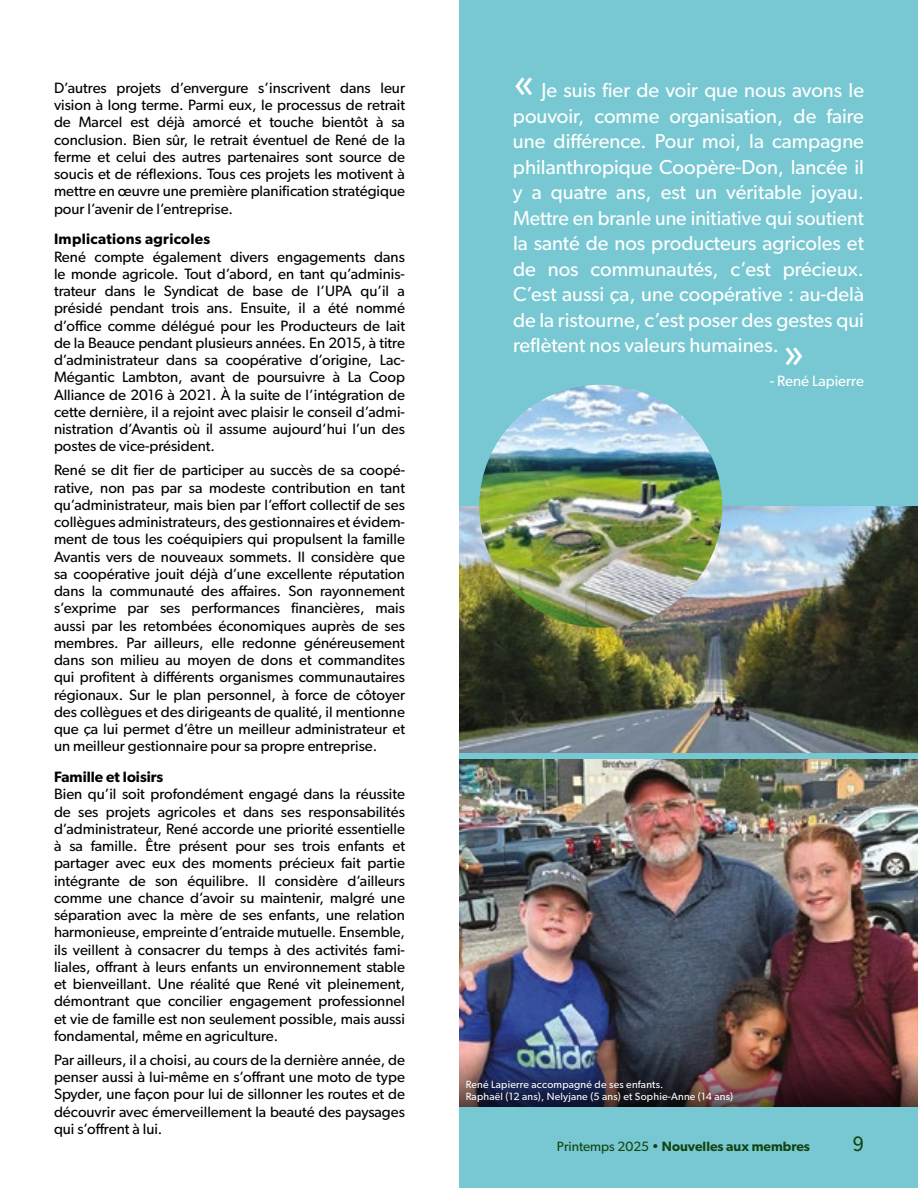
<style>
.page{position:relative;width:918px;height:1188px;background:#fff}
.page>*{position:absolute;margin:0;border:0;box-sizing:border-box;transform-origin:0 0}
.t1{font:45px "Gibson";color:#fff}
.t2{font:21px "Gibson";color:#13440f;scale:.9 1}
.t3{font:20.25px/25.5px "Gibson";color:#fff;text-align:justify}
.t4{font:15px/17.2px "Gibson";color:#000;text-align:justify}
.t5{font:600 15px "Gibson";letter-spacing:.02em;color:#000}
.t6{font:600 15px "Gibson";color:#000}
.t7{font:15px "Gibson";color:#fff}
.t8{font:600 13.5px "Gibson";color:#13440f}
.t9{font:10.5px/12px "Gibson";letter-spacing:.02em;color:#fff}
.s1{font-weight:400}
</style>
<div class="page">
<div style="left:459px;top:0;width:459px;height:1188px;background:#77c8d2"></div>
<img style="left:459px;top:506px;width:459px;height:547px">
<img style="left:479px;top:385px;width:243px;height:243px;border-radius:122px">
<img style="left:459px;top:1053px;width:459px;height:54px">
<div style="left:459px;top:753px;width:459px;height:6px;background:#77c8d2"></div>
<p class="t4" style="left:54px;top:79px;width:353px">D’autres projets d’envergure s’inscrivent dans leur vision à long terme. Parmi eux, le processus de retrait de Marcel est déjà amorcé et touche bientôt à sa conclusion. Bien sûr, le retrait éventuel de René de la ferme et celui des autres partenaires sont source de soucis et de réflexions. Tous ces projets les motivent à mettre en œuvre une première planification stratégique pour l’avenir de l’entreprise.</p>
<p class="t5" style="left:54px;top:230px;width:158px">Implications agricoles</p>
<p class="t4" style="left:54px;top:248px;width:353px">René compte également divers engagements dans le monde agricole. Tout d’abord, en tant qu’adminis&shy;trateur dans le Syndicat de base de l’UPA qu’il a présidé pendant trois ans. Ensuite, il a été nommé d’office comme délégué pour les Producteurs de lait de la Beauce pendant plusieurs années. En 2015, à titre d’administrateur dans sa coopérative d’origine, Lac-Mégantic Lambton, avant de poursuivre à La Coop Alliance de 2016 à 2021. À la suite de l’intégration de cette dernière, il a rejoint avec plaisir le conseil d’admi&shy;nistration d’Avantis où il assume aujourd’hui l’un des postes de vice-président.</p>
<p class="t4" style="left:54px;top:461px;width:353px">René se dit fier de participer au succès de sa coopé&shy;rative, non pas par sa modeste contribution en tant qu’administrateur, mais bien par l’effort collectif de ses collègues administrateurs, des gestionnaires et évidem&shy;ment de tous les coéquipiers qui propulsent la famille Avantis vers de nouveaux sommets. Il considère que sa coopérative jouit déjà d’une excellente réputation dans la communauté des affaires. Son rayonnement s’exprime par ses performances financières, mais aussi par les retombées économiques auprès de ses membres. Par ailleurs, elle redonne généreusement dans son milieu au moyen de dons et commandites qui profitent à différents organismes communautaires régionaux. Sur le plan personnel, à force de côtoyer des collègues et des dirigeants de qualité, il mentionne que ça lui permet d’être un meilleur administrateur et un meilleur gestionnaire pour sa propre entreprise.</p>
<p class="t6" style="left:54px;top:768px;width:111px">Famille et loisirs</p>
<p class="t4" style="left:54px;top:785px;width:353px">Bien qu’il soit profondément engagé dans la réussite de ses projets agricoles et dans ses responsabilités d’administrateur, René accorde une priorité essentielle à sa famille. Être présent pour ses trois enfants et partager avec eux des moments précieux fait partie intégrante de son équilibre. Il considère d’ailleurs comme une chance d’avoir su maintenir, malgré une séparation avec la mère de ses enfants, une relation harmonieuse, empreinte d’entraide mutuelle. Ensemble, ils veillent à consacrer du temps à des activités fami&shy;liales, offrant à leurs enfants un environnement stable et bienveillant. Une réalité que René vit pleinement, démontrant que concilier engagement professionnel et vie de famille est non seulement possible, mais aussi fondamental, même en agriculture.</p>
<p class="t4" style="left:54px;top:1051px;width:353px">Par ailleurs, il a choisi, au cours de la dernière année, de penser aussi à lui-même en s’offrant une moto de type Spyder, une façon pour lui de sillonner les routes et de découvrir avec émerveillement la beauté des paysages qui s’offrent à lui.</p>
<h1 class="t1" style="left:513px;top:55px;width:24px">«</h1>
<p class="t3" style="left:513px;top:77px;width:353px;text-indent:29px">Je suis fier de voir que nous avons le pouvoir, comme organisation, de faire une différence. Pour moi, la campagne philanthropique Coopère-Don, lancée il y a quatre ans, est un véritable joyau.<br>Mettre en branle une initiative qui soutient la santé de nos producteurs agricoles et de nos communautés, c’est précieux.<br>C’est aussi ça, une coopérative : au-delà de la ristourne, c’est poser des gestes qui reflètent nos valeurs humaines.</p>
<h1 class="t1" style="left:783px;top:325px;width:24px">»</h1>
<p class="t7" style="left:770px;top:372px;width:96px">- René Lapierre</p>
<p class="t9" style="left:466px;top:1078px;width:269px">René Lapierre accompagné de ses enfants.<br>Raphaël (12 ans), Nelyjane (5 ans) et Sophie-Anne (14 ans)</p>
<p class="t8" style="left:557px;top:1138px;width:255px"><span class="s1">Printemps 2025 •</span> Nouvelles aux membres</p>
<h2 class="t2" style="left:853px;top:1131px;width:14px">9</h2>
</div>
